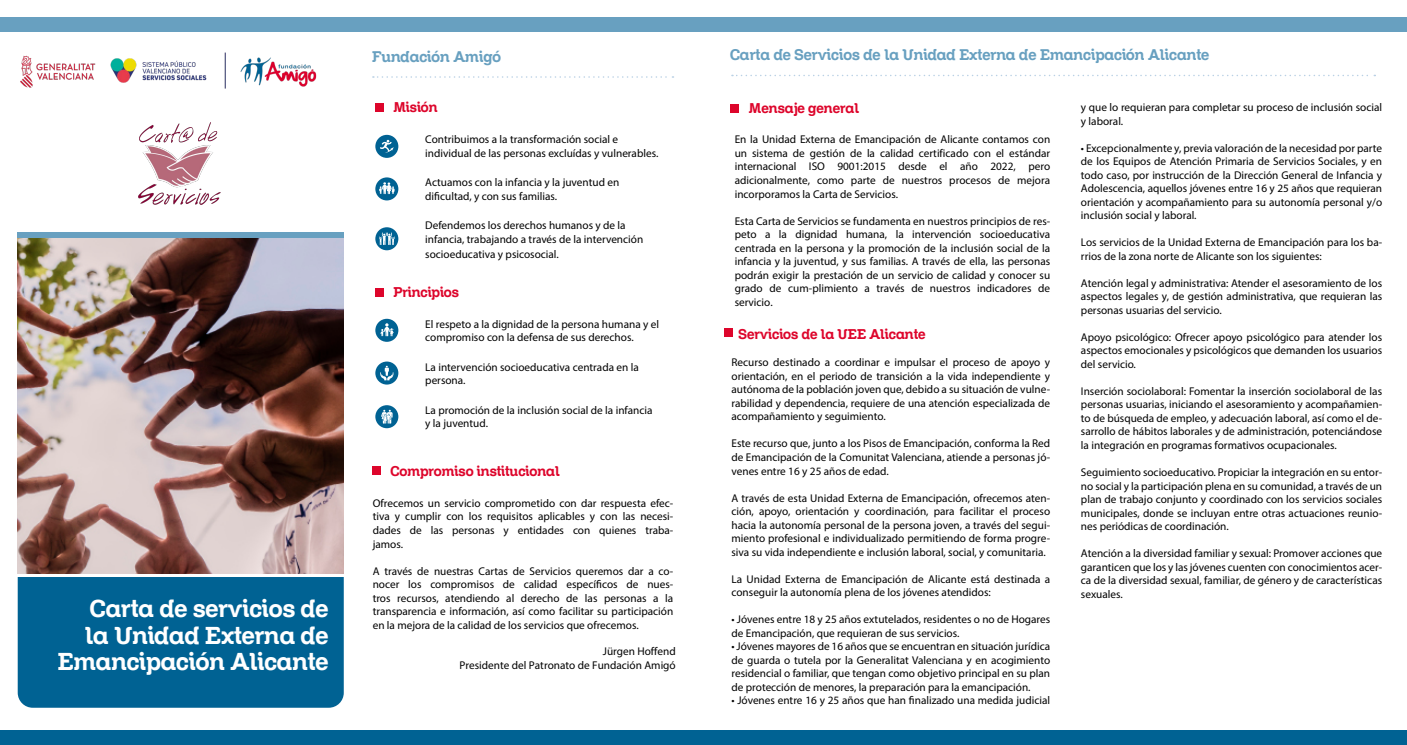
<style>
.page{position:relative;width:1407px;height:745px;background:#fff}
.page>*{position:absolute;margin:0;border:0;box-sizing:border-box;transform-origin:0 0}
.t1{font:23.75px/26.2px "Zil Semi Slab";color:#fff;text-align:right}
.t2{font:15px "Zil Semi Slab";color:#68a0c0}
.t3{font:13.75px "Zil Semi Slab";color:#dd052b}
.t4{font:11.25px/13.5px "Myriad Pro";color:#000;text-align:justify}
</style>
<div class="page">
<div style="left:0;top:730px;width:344px;height:14px;background:#006293"></div>
<div style="left:18px;top:231px;width:326px;height:7px;background:#68a0c0"></div>
<div style="left:18px;top:557px;width:326px;height:150px;background:#006293;border-radius:15px"></div>
<svg style="left:17px;top:570px;width:327px;height:6px"></svg>
<img style="left:18px;top:238px;width:326px;height:335px">
<svg style="left:1076px;top:744px;width:20px;height:1px"></svg>
<div style="left:0;top:18px;width:1407px;height:14px;background:#68a0c0"></div>
<div style="left:344px;top:730px;width:1063px;height:14px;background:#006293"></div>
<div style="left:375px;top:135px;width:23px;height:23px;background:#006293;border-radius:50%"></div>
<svg style="left:380px;top:140px;width:14px;height:13px"></svg>
<div style="left:375px;top:177px;width:23px;height:23px;background:#006293;border-radius:50%"></div>
<svg style="left:379px;top:182px;width:16px;height:12px"></svg>
<div style="left:375px;top:227px;width:23px;height:23px;background:#006293;border-radius:50%"></div>
<svg style="left:379px;top:232px;width:16px;height:13px"></svg>
<svg style="left:375px;top:318px;width:23px;height:23px"></svg>
<svg style="left:380px;top:323px;width:14px;height:13px"></svg>
<svg style="left:375px;top:361px;width:23px;height:23px"></svg>
<svg style="left:380px;top:365px;width:13px;height:15px"></svg>
<div style="left:375px;top:405px;width:23px;height:23px;background:#006293;border-radius:50%"></div>
<svg style="left:381px;top:409px;width:11px;height:14px"></svg>
<div style="left:375px;top:287px;width:9px;height:9px;background:#dd052b"></div>
<div style="left:375px;top:103px;width:9px;height:9px;background:#dd052b"></div>
<svg style="left:373px;top:76px;width:300px;height:2px"></svg>
<div style="left:372px;top:466px;width:9px;height:8px;background:#dd052b"></div>
<svg style="left:732px;top:75px;width:643px;height:1px"></svg>
<div style="left:724px;top:328px;width:8px;height:9px;background:#dd052b"></div>
<div style="left:730px;top:104px;width:9px;height:9px;background:#dd052b"></div>
<img style="left:21px;top:52px;width:296px;height:37px">
<img style="left:138px;top:122px;width:83px;height:83px">
<h1 class="t1" style="left:58px;top:595px;width:272px">Carta de servicios de<br>la Unidad Externa de<br>Emancipación Alicante</h1>
<h2 class="t2" style="left:372px;top:48px;width:130px">Fundación Amigó</h2>
<p class="t3" style="left:393px;top:98px;width:46px">Misión</p>
<p class="t4" style="left:425px;top:132px;width:235px">Contribuimos a la transformación social e individual de las personas excluídas y vulnerables.</p>
<p class="t4" style="left:425px;top:175px;width:195px">Actuamos con la infancia y la juventud en dificultad, y con sus familias.</p>
<p class="t4" style="left:425px;top:218px;width:219px">Defendemos los derechos humanos y de la infancia, trabajando a través de la intervención</p>
<p class="t4" style="left:425px;top:247px;width:135px">socioeducativa y psicosocial.</p>
<p class="t3" style="left:393px;top:283px;width:67px">Principios</p>
<p class="t4" style="left:425px;top:317px;width:235px">El respeto a la dignidad de la persona humana y el compromiso con la defensa de sus derechos.</p>
<p class="t4" style="left:425px;top:360px;width:215px">La intervención socioeducativa centrada en la persona.</p>
<p class="t4" style="left:425px;top:403px;width:229px">La promoción de la inclusión social de la infancia y la juventud.</p>
<p class="t3" style="left:390px;top:463px;width:171px">Compromiso institucional</p>
<p class="t4" style="left:373px;top:496px;width:302px">Ofrecemos un servicio comprometido con dar respuesta efec&shy;tiva y cumplir con los requisitos aplicables y con las necesi&shy;dades de las personas y entidades con quienes traba&shy;jamos.</p>
<p class="t4" style="left:373px;top:563px;width:302px">A través de nuestras Cartas de Servicios queremos dar a co&shy;nocer los compromisos de calidad específicos de nues&shy;tros recursos, atendiendo al derecho de las personas a la transparencia e información, así como facilitar su participación en la mejora de la calidad de los servicios que ofrecemos.</p>
<p class="t4" style="left:459px;top:644px;width:218px;text-align:right">Jürgen Hoffend<br>Presidente del Patronato de Fundación Amigó</p>
<h2 class="t2" style="left:730px;top:45px;width:481px">Carta de Servicios de la Unidad Externa de Emancipación Alicante</h2>
<p class="t3" style="left:749px;top:100px;width:112px">Mensaje general</p>
<p class="t4" style="left:735px;top:132px;width:317px">En la Unidad Externa de Emancipación de Alicante contamos con un sistema de gestión de la calidad certificado con el estándar internacional ISO 9001:2015 desde el año 2022, pero adicionalmente, como parte de nuestros procesos de mejora incorporamos la Carta de Servicios.</p>
<p class="t4" style="left:735px;top:214px;width:317px">Esta Carta de Servicios se fundamenta en nuestros principios de res&shy;peto a la dignidad humana, la intervención socioeducativa centrada en la persona y la promoción de la inclusión social de la infancia y la juventud, y sus familias. A través de ella, las personas podrán exigir la prestación de un servicio de calidad y conocer su grado de cum-plimiento a través de nuestros indicadores de servicio.</p>
<p class="t3" style="left:738px;top:326px;width:188px">Servicios de la UEE Alicante</p>
<p class="t4" style="left:731px;top:355px;width:320px">Recurso destinado a coordinar e impulsar el proceso de apoyo y orientación, en el periodo de transición a la vida independiente y autónoma de la población joven que, debido a su situación de vulne&shy;rabilidad y dependencia, requiere de una atención especializada de acompañamiento y seguimiento.</p>
<p class="t4" style="left:731px;top:436px;width:320px">Este recurso que, junto a los Pisos de Emancipación, conforma la Red de Emancipación de la Comunitat Valenciana, atiende a personas jó&shy;venes entre 16 y 25 años de edad.</p>
<p class="t4" style="left:731px;top:490px;width:320px">A través de esta Unidad Externa de Emancipación, ofrecemos aten&shy;ción, apoyo, orientación y coordinación, para facilitar el proceso hacia la autonomía personal de la persona joven, a través del segui&shy;miento profesional e individualizado permitiendo de forma progre&shy;siva su vida independiente e inclusión laboral, social, y comunitaria.</p>
<p class="t4" style="left:731px;top:571px;width:320px">La Unidad Externa de Emancipación de Alicante está destinada a conseguir la autonomía plena de los jóvenes atendidos:</p>
<p class="t4" style="left:731px;top:612px;width:320px">• Jóvenes entre 18 y 25 años extutelados, residentes o no de Hogares de Emancipación, que requieran de sus servicios.</p>
<p class="t4" style="left:731px;top:639px;width:320px">• Jóvenes mayores de 16 años que se encuentran en situación jurídica de guarda o tutela por la Generalitat Valenciana y en acogimiento residencial o familiar, que tengan como objetivo principal en su plan de protección de menores, la preparación para la emancipación.</p>
<p class="t4" style="left:731px;top:693px;width:320px">• Jóvenes entre 16 y 25 años que han finalizado una medida judicial</p>
<p class="t4" style="left:1081px;top:100px;width:303px">y que lo requieran para completar su proceso de inclusión social y laboral.</p>
<p class="t4" style="left:1081px;top:141px;width:303px">• Excepcionalmente y, previa valoración de la necesidad por parte de los Equipos de Atención Primaria de Servicios Sociales, y en todo caso, por instrucción de la Dirección General de Infancia y Adolescencia, aquellos jóvenes entre 16 y 25 años que requieran orientación y acompañamiento para su autonomía personal y/o inclusión social y laboral.</p>
<p class="t4" style="left:1081px;top:235px;width:303px">Los servicios de la Unidad Externa de Emancipación para los ba&shy;rrios de la zona norte de Alicante son los siguientes:</p>
<p class="t4" style="left:1081px;top:276px;width:303px">Atención legal y administrativa: Atender el asesoramiento de los aspectos legales y, de gestión administrativa, que requieran las personas usuarias del servicio.</p>
<p class="t4" style="left:1081px;top:330px;width:303px">Apoyo psicológico: Ofrecer apoyo psicológico para atender los aspectos emocionales y psicológicos que demanden los usuarios del servicio.</p>
<p class="t4" style="left:1081px;top:384px;width:303px">Inserción sociolaboral: Fomentar la inserción sociolaboral de las personas usuarias, iniciando el asesoramiento y acompañamien&shy;to de búsqueda de empleo, y adecuación laboral, así como el de&shy;sarrollo de hábitos laborales y de administración, potenciándose la integración en programas formativos ocupacionales.</p>
<p class="t4" style="left:1081px;top:465px;width:303px">Seguimiento socioeducativo. Propiciar la integración en su entor&shy;no social y la participación plena en su comunidad, a través de un plan de trabajo conjunto y coordinado con los servicios sociales municipales, donde se incluyan entre otras actuaciones reunio&shy;nes periódicas de coordinación.</p>
<p class="t4" style="left:1081px;top:546px;width:303px">Atención a la diversidad familiar y sexual: Promover acciones que garanticen que los y las jóvenes cuenten con conocimientos acer&shy;ca de la diversidad sexual, familiar, de género y de características sexuales.</p>
</div>
